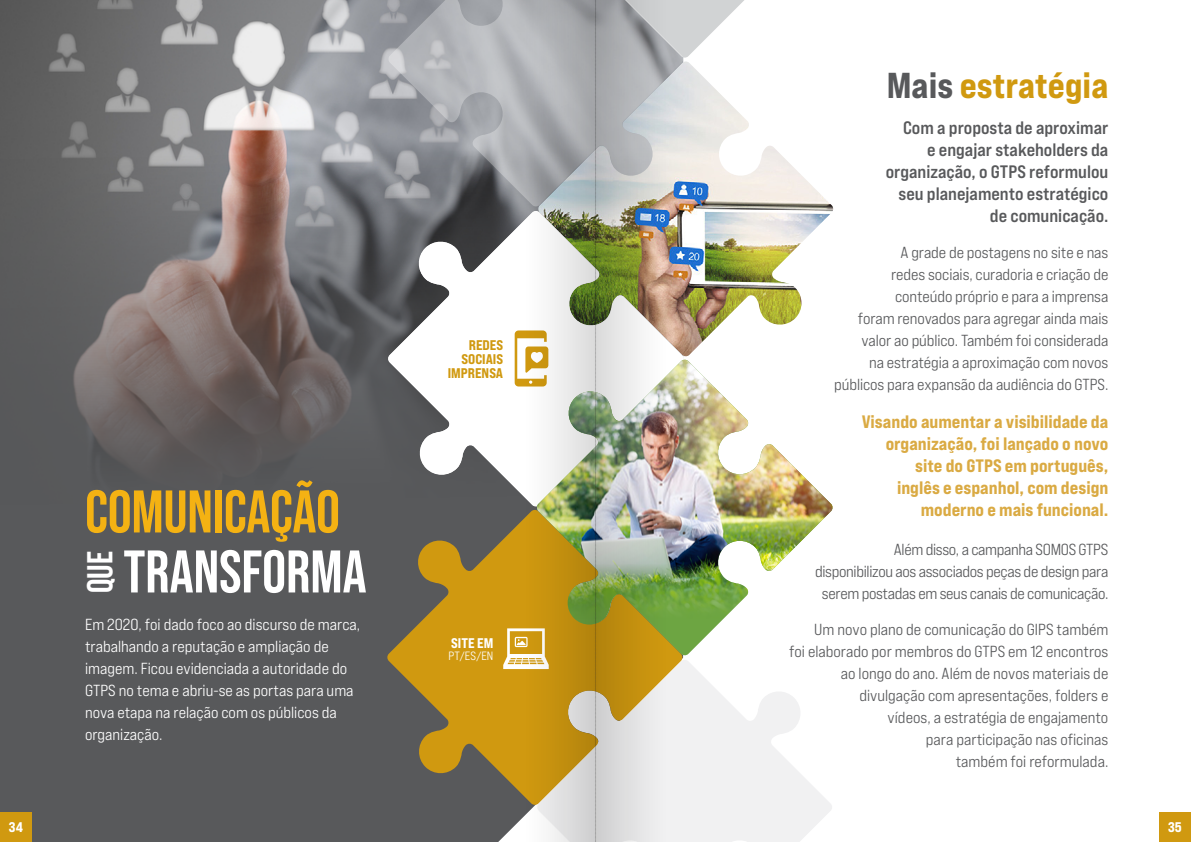
<style>
.page{position:relative;width:1191px;height:842px;background:#fff}
.page>*{position:absolute;margin:0;border:0;box-sizing:border-box;transform-origin:0 0}
.t1{font:700 60px "Bebas Neue Pro";letter-spacing:-.005em;color:#f4b213}
.t2{font:700 60px "Bebas Neue Pro";color:#fff}
.t3{font:800 expanded 36px "Bebas Neue Pro";color:#d09910}
.t4{font:700 36px "Bebas Neue Pro";color:#fff}
.t5{font:800 expanded 18px/22px "Bebas Neue Pro";color:#daaa43;text-align:right}
.t6{font:700 expanded 18px/22px "Bebas Neue Pro";color:#58595b;text-align:right}
.t7{font:500 expanded 16px/22px "Bebas Neue Pro";letter-spacing:-.005em;color:#58595b;text-align:right}
.t8{font:500 expanded 16px/22px "Bebas Neue Pro";color:#fff}
.t9{font:800 expanded 14px/14px "Bebas Neue Pro";color:#d09910;text-align:center}
.t10{font:800 expanded 14px "Bebas Neue Pro";color:#fff}
.t11{font:500 expanded 12px "Bebas Neue Pro";color:#fff}
.s1{color:#58595b}
</style>
<div class="page">
<div style="left:0;top:573px;width:386px;height:269px;background:#58595b"></div>
<img style="left:0;top:0;width:386px;height:573px">
<div style="left:0;top:813px;width:32px;height:29px;background:#d09910"></div>
<div style="left:1159px;top:813px;width:32px;height:29px;background:#d09910"></div>
<img style="left:386px;top:0;width:446px;height:842px">
<svg style="left:388px;top:0;width:207px;height:842px"></svg>
<p class="t1" style="left:85px;top:477px;width:256px">COMUNICAÇÃO</p>
<p class="t4" style="left:79px;top:593px;width:43px;rotate:-90deg">QUE</p>
<p class="t2" style="left:123px;top:537px;width:245px">TRANSFORMA</p>
<p class="t8" style="left:85px;top:613px;width:277px">Em 2020, foi dado foco ao discurso de marca, trabalhando a reputação e ampliação de imagem. Ficou evidenciada a autoridade do GTPS no tema e abriu-se as portas para uma nova etapa na relação com os públicos da organização.</p>
<p class="t9" style="left:461px;top:338px;width:43px">REDES<br>SOCIAIS</p>
<p class="t9" style="left:448px;top:366px;width:57px">IMPRENSA</p>
<p class="t10" style="left:451px;top:634px;width:44px">SITE EM</p>
<p class="t11" style="left:448px;top:648px;width:46px">PT/ES/EN</p>
<p class="t3" style="left:886px;top:63px;width:223px"><span class="s1">Mais</span> estratégia</p>
<p class="t6" style="left:885px;top:116px;width:224px">Com a proposta de aproximar<br>e engajar stakeholders da organização, o GTPS reformulou seu planejamento estratégico de comunicação.</p>
<p class="t7" style="left:834px;top:241px;width:276px">A grade de postagens no site e nas<br>redes sociais, curadoria e criação de conteúdo próprio e para a imprensa<br>foram renovados para agregar ainda mais valor ao público. Também foi considerada<br>na estratégia a aproximação com novos públicos para expansão da audiência do GTPS.</p>
<p class="t5" style="left:861px;top:411px;width:248px">Visando aumentar a visibilidade da organização, foi lançado o novo site do GTPS em português,<br>inglês e espanhol, com design moderno e mais funcional.</p>
<p class="t7" style="left:815px;top:538px;width:295px">Além disso, a campanha SOMOS GTPS disponibilizou aos associados peças de design para serem postadas em seus canais de comunicação.</p>
<p class="t7" style="left:789px;top:618px;width:320px">Um novo plano de comunicação do GIPS também<br>foi elaborado por membros do GTPS em 12 encontros ao longo do ano. Além de novos materiais de divulgação com apresentações, folders e<br>vídeos, a estratégia de engajamento<br>para participação nas oficinas<br>também foi reformulada.</p>
<p class="t10" style="left:9px;top:819px;width:15px">34</p>
<p class="t10" style="left:1168px;top:819px;width:15px">35</p>
</div>
